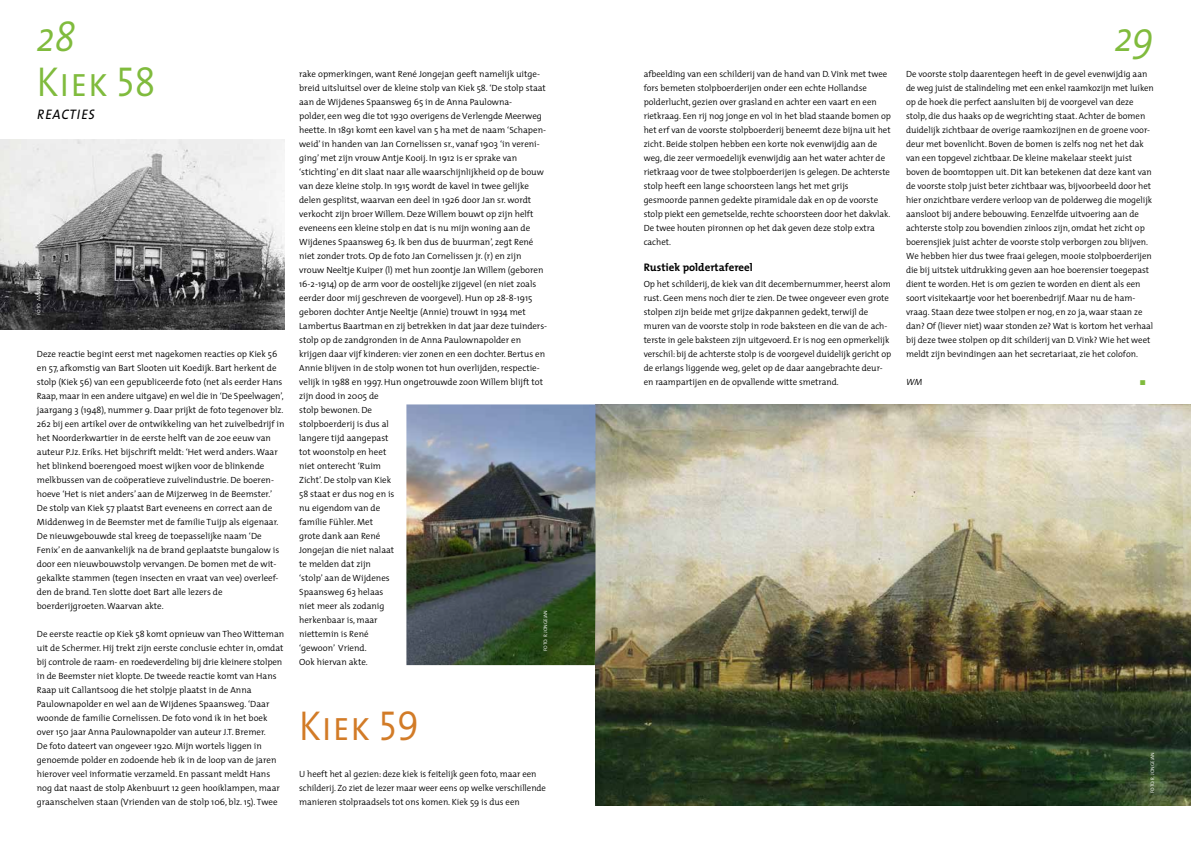
<style>
.page{position:relative;width:1191px;height:842px;background:#fff}
.page>*{position:absolute;margin:0;border:0;box-sizing:border-box;transform-origin:0 0}
.t1{font:42px "The Mix Semi Light Caps";letter-spacing:.01em;color:#80bb3d;scale:.9 1}
.t2{font:42px "The Mix Semi Light Caps";letter-spacing:.01em;color:#d27b27;scale:.9 1}
.t3{font:italic 300 42px "The Mix";color:#80bb3d;scale:.9 1}
.t4{font:18px "The Mix Semi Light Italic Caps";letter-spacing:.01em;color:#000;scale:.9 1}
.t5{font:700 11px "The Mix";color:#000}
.t6{font:300 9px/14px "The Mix";color:#000}
.t7{font:italic 300 9px "The Mix";color:#000}
.t8{font:7px "Zapf Dingbats ITC";color:#80bb3d}
.t9{font:5px "The Mix Semi Light Caps";color:#fff}
</style>
<div class="page">
<img style="left:595px;top:404px;width:596px;height:401px">
<img style="left:406px;top:404px;width:189px;height:261px">
<img style="left:0;top:140px;width:285px;height:189px">
<h1 class="t3" style="left:37px;top:2px;width:44px">28</h1>
<h1 class="t3" style="left:1114px;top:2px;width:45px">29</h1>
<h1 class="t1" style="left:37px;top:47px;width:133px">Kiek 58</h1>
<h2 class="t4" style="left:37px;top:98px;width:66px">reacties</h2>
<p class="t6" style="left:643px;top:67px;width:249px">afbeelding van een schilderij van de hand van D. Vink met twee fors bemeten stolpboerderijen onder een echte Hollandse polderlucht, gezien over grasland en achter een vaart en een rietkraag. Een rij nog jonge en vol in het blad staande bomen op het erf van de voorste stolpboerderij beneemt deze bijna uit het zicht. Beide stolpen hebben een korte nok evenwijdig aan de weg, die zeer vermoedelijk evenwijdig aan het water achter de rietkraag voor de twee stolpboerderijen is gelegen. De achterste stolp heeft een lange schoorsteen langs het met grijs gesmoorde pannen gedekte piramidale dak en op de voorste stolp piekt een gemetselde, rechte schoorsteen door het dakvlak.<br>De twee houten pironnen op het dak geven deze stolp extra cachet.</p>
<p class="t5" style="left:643px;top:258px;width:111px">Rustiek poldertafereel</p>
<p class="t6" style="left:643px;top:277px;width:249px">Op het schilderij, de kiek van dit decembernummer, heerst alom rust. Geen mens noch dier te zien. De twee ongeveer even grote stolpen zijn beide met grijze dakpannen gedekt, terwijl de muren van de voorste stolp in rode baksteen en die van de ach&shy;terste in gele baksteen zijn uitgevoerd. Er is nog een opmerkelijk verschil: bij de achterste stolp is de voorgevel duidelijk gericht op de erlangs liggende weg, gelet op de daar aangebrachte deur&shy;en raampartijen en de opvallende witte smetrand.</p>
<p class="t6" style="left:906px;top:67px;width:249px">De voorste stolp daarentegen heeft in de gevel evenwijdig aan de weg juist de stalindeling met een enkel raamkozijn met luiken op de hoek die perfect aansluiten bij de voorgevel van deze stolp, die dus haaks op de wegrichting staat. Achter de bomen duidelijk zichtbaar de overige raamkozijnen en de groene voor&shy;deur met bovenlicht. Boven de bomen is zelfs nog net het dak van een topgevel zichtbaar. De kleine makelaar steekt juist boven de boomtoppen uit. Dit kan betekenen dat deze kant van de voorste stolp juist beter zichtbaar was, bijvoorbeeld door het hier onzichtbare verdere verloop van de polderweg die mogelijk aansloot bij andere bebouwing. Eenzelfde uitvoering aan de achterste stolp zou bovendien zinloos zijn, omdat het zicht op boerensjiek juist achter de voorste stolp verborgen zou blijven.<br>We hebben hier dus twee fraai gelegen, mooie stolpboerderijen die bij uitstek uitdrukking geven aan hoe boerensier toegepast dient te worden. Het is om gezien te worden en dient als een soort visitekaartje voor het boerenbedrijf. Maar nu de ham&shy;vraag. Staan deze twee stolpen er nog, en zo ja, waar staan ze dan? Of (liever niet) waar stonden ze? Wat is kortom het verhaal bij deze twee stolpen op dit schilderij van D. Vink? Wie het weet meldt zijn bevindingen aan het secretariaat, zie het colofon.</p>
<p class="t7" style="left:906px;top:375px;width:18px">WM</p>
<p class="t8" style="left:1140px;top:379px;width:7px">■</p>
<p class="t6" style="left:299px;top:67px;width:249px">rake opmerkingen, want René Jongejan geeft namelijk uitge&shy;breid uitsluitsel over de kleine stolp van Kiek 58. ‘De stolp staat aan de Wijdenes Spaansweg 65 in de Anna Paulowna-<br>polder, een weg die tot 1930 overigens de Verlengde Meerweg heette. In 1891 komt een kavel van 5 ha met de naam ‘Schapen&shy;weid’ in handen van Jan Cornelissen sr., vanaf 1903 ‘in vereni&shy;ging’ met zijn vrouw Antje Kooij. In 1912 is er sprake van ‘stichting’ en dit slaat naar alle waarschijnlijkheid op de bouw van deze kleine stolp. In 1915 wordt de kavel in twee gelijke delen gesplitst, waarvan een deel in 1926 door Jan sr. wordt verkocht zijn broer Willem. Deze Willem bouwt op zijn helft eveneens een kleine stolp en dat is nu mijn woning aan de Wijdenes Spaansweg 63. Ik ben dus de buurman’, zegt René niet zonder trots. Op de foto Jan Cornelissen jr. (r) en zijn vrouw Neeltje Kuiper (l) met hun zoontje Jan Willem (geboren 16-2-1914) op de arm voor de oostelijke zijgevel (en niet zoals eerder door mij geschreven de voorgevel). Hun op 28-8-1915 geboren dochter Antje Neeltje (Annie) trouwt in 1934 met Lambertus Baartman en zij betrekken in dat jaar deze tuinders&shy;stolp op de zandgronden in de Anna Paulownapolder en krijgen daar vijf kinderen: vier zonen en een dochter. Bertus en Annie blijven in de stolp wonen tot hun overlijden, respectie&shy;velijk in 1988 en 1997. Hun ongetrouwde zoon Willem blijft tot zijn dood in 2005 de<br>stolp bewonen. De<br>stolpboerderij is dus al<br>langere tijd aangepast<br>tot woonstolp en heet<br>niet onterecht ‘Ruim<br>Zicht’. De stolp van Kiek<br>58 staat er dus nog en is<br>nu eigendom van de<br>familie Fühler. Met<br>grote dank aan René<br>Jongejan die niet nalaat<br>te melden dat zijn<br>‘stolp’ aan de Wijdenes<br>Spaansweg 63 helaas<br>niet meer als zodanig<br>herkenbaar is, maar<br>niettemin is René<br>‘gewoon’ Vriend.<br>Ook hiervan akte.</p>
<p class="t9" style="left:35px;top:315px;width:47px;rotate:-90deg">FOTO: AANGELEVERD</p>
<p class="t6" style="left:37px;top:347px;width:249px">Deze reactie begint eerst met nagekomen reacties op Kiek 56 en 57, afkomstig van Bart Slooten uit Koedijk. Bart herkent de stolp (Kiek 56) van een gepubliceerde foto (net als eerder Hans Raap, maar in een andere uitgave) en wel die in ‘De Speelwagen’, jaargang 3 (1948), nummer 9. Daar prijkt de foto tegenover blz.<br>262 bij een artikel over de ontwikkeling van het zuivelbedrijf in het Noorderkwartier in de eerste helft van de 20e eeuw van auteur P.Jz. Eriks. Het bijschrift meldt: ‘Het werd anders. Waar het blinkend boerengoed moest wijken voor de blinkende melkbussen van de coöperatieve zuivelindustrie. De boeren&shy;hoeve ‘Het is niet anders’ aan de Mijzerweg in de Beemster.’ De stolp van Kiek 57 plaatst Bart eveneens en correct aan de Middenweg in de Beemster met de familie Tuijp als eigenaar.<br>De nieuwgebouwde stal kreeg de toepasselijke naam ‘De Fenix’ en de aanvankelijk na de brand geplaatste bungalow is door een nieuwbouwstolp vervangen. De bomen met de wit&shy;gekalkte stammen (tegen insecten en vraat van vee) overleef&shy;den de brand. Ten slotte doet Bart alle lezers de boerderijgroeten. Waarvan akte.</p>
<p class="t6" style="left:37px;top:627px;width:249px">De eerste reactie op Kiek 58 komt opnieuw van Theo Witteman uit de Schermer. Hij trekt zijn eerste conclusie echter in, omdat bij controle de raam- en roedeverdeling bij drie kleinere stolpen in de Beemster niet klopte. De tweede reactie komt van Hans Raap uit Callantsoog die het stolpje plaatst in de Anna Paulownapolder en wel aan de Wijdenes Spaansweg. ‘Daar woonde de familie Cornelissen. De foto vond ik in het boek over 150 jaar Anna Paulownapolder van auteur J.T. Bremer.<br>De foto dateert van ongeveer 1920. Mijn wortels liggen in genoemde polder en zodoende heb ik in de loop van de jaren hierover veel informatie verzameld. En passant meldt Hans nog dat naast de stolp Akenbuurt 12 geen hooiklampen, maar graanschelven staan (Vrienden van de stolp 106, blz. 15). Twee</p>
<p class="t9" style="left:541px;top:651px;width:43px;rotate:-90deg">FOTO: R. JONGEJAN</p>
<h1 class="t2" style="left:299px;top:691px;width:135px">Kiek 59</h1>
<p class="t6" style="left:299px;top:767px;width:248px">U heeft het al gezien: deze kiek is feitelijk geen foto, maar een schilderij. Zo ziet de lezer maar weer eens op welke verschillende manieren stolpraadsels tot ons komen. Kiek 59 is dus een</p>
<p class="t9" style="left:1148px;top:793px;width:43px;rotate:-90deg">FOTO: R. JONGEJAN</p>
</div>
